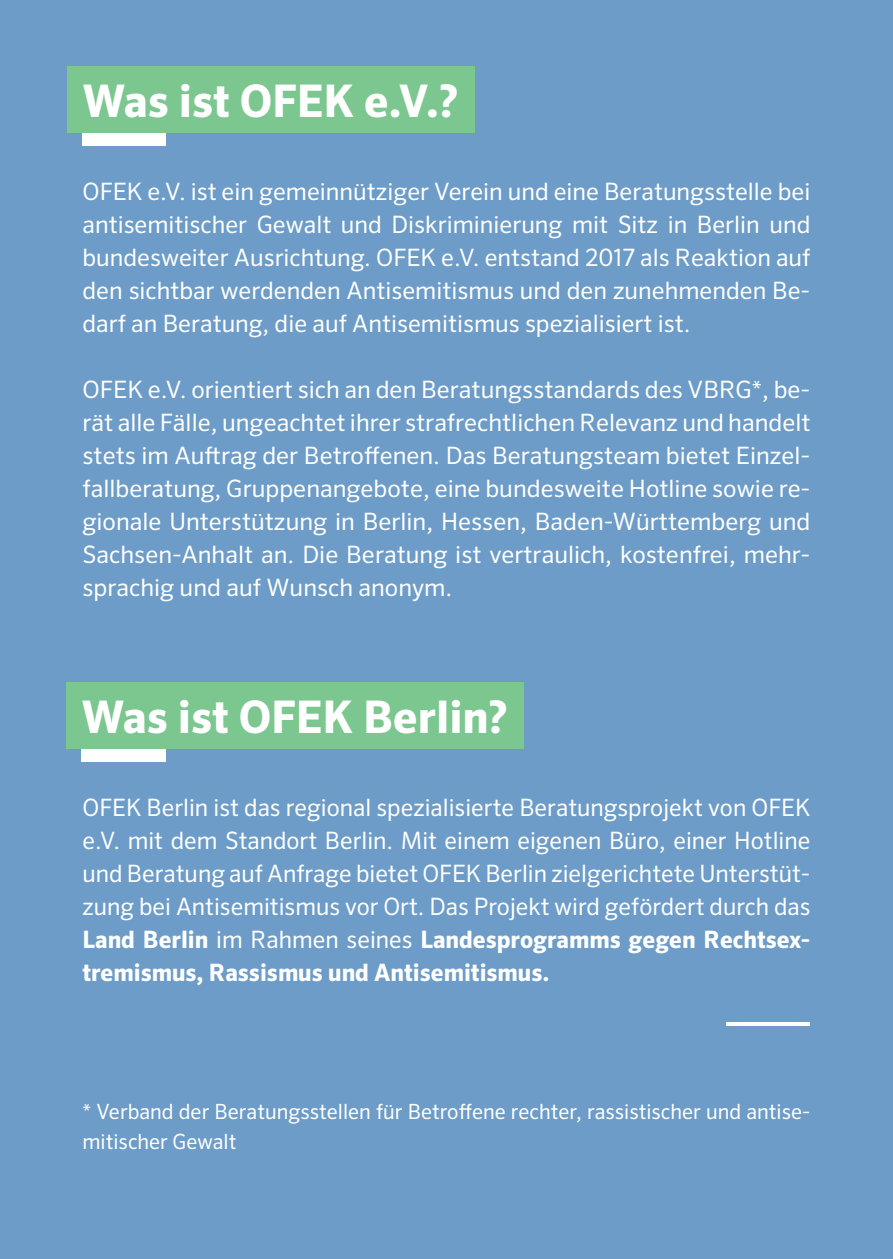
<style>
.page{position:relative;width:893px;height:1259px;background:#6c9cc7}
.page>*{position:absolute;margin:0;border:0;box-sizing:border-box;transform-origin:0 0}
.t1{font:700 45px "Sero Pro";color:#fff}
.t2{font:24px/33px "Sero Pro";color:#fff;text-align:justify}
.t3{font:21px/30px "Sero Pro";color:#fff}
.s1{font-weight:700}
</style>
<div class="page">
<div style="left:82px;top:745px;width:84px;height:17px;background:#fff"></div>
<div style="left:83px;top:130px;width:83px;height:16px;background:#fff"></div>
<div style="left:67px;top:67px;width:407px;height:66px;background:#7cc790"></div>
<div style="left:66px;top:682px;width:457px;height:67px;background:#7cc790"></div>
<hr style="left:726px;top:1022px;width:84px;height:3px;background:#fff">
<h1 class="t1" style="left:83px;top:74px;width:378px">Was ist OFEK e.V.?</h1>
<p class="t2" style="left:83px;top:174px;width:729px">OFEK e.V. ist ein gemeinnütziger Verein und eine Beratungsstelle bei antisemitischer Gewalt und Diskriminierung mit Sitz in Berlin und bundesweiter Ausrichtung. OFEK e.V. entstand 2017 als Reaktion auf den sichtbar werdenden Antisemitismus und den zunehmenden Be&shy;darf an Beratung, die auf Antisemitismus spezialisiert ist.</p>
<p class="t2" style="left:83px;top:372px;width:729px">OFEK e.V. orientiert sich an den Beratungsstandards des VBRG*, be&shy;rät alle Fälle, ungeachtet ihrer strafrechtlichen Relevanz und handelt stets im Auftrag der Betroffenen. Das Beratungsteam bietet Einzel&shy;fallberatung, Gruppenangebote, eine bundesweite Hotline sowie re&shy;gionale Unterstützung in Berlin, Hessen, Baden-Württemberg und Sachsen-Anhalt an. Die Beratung ist vertraulich, kostenfrei, mehr&shy;sprachig und auf Wunsch anonym.</p>
<h1 class="t1" style="left:82px;top:690px;width:428px">Was ist OFEK Berlin?</h1>
<p class="t2" style="left:83px;top:791px;width:729px">OFEK Berlin ist das regional spezialisierte Beratungsprojekt von OFEK e.V. mit dem Standort Berlin. Mit einem eigenen Büro, einer Hotline und Beratung auf Anfrage bietet OFEK Berlin zielgerichtete Unterstüt&shy;zung bei Antisemitismus vor Ort. Das Projekt wird gefördert durch das <span class="s1">Land Berlin</span> im Rahmen seines <span class="s1">Landesprogramms gegen Rechtsex&shy;tremismus, Rassismus und Antisemitismus.</span></p>
<p class="t3" style="left:83px;top:1096px;width:729px">* Verband der Beratungsstellen für Betroffene rechter, rassistischer und antise&shy;mitischer Gewalt</p>
</div>
